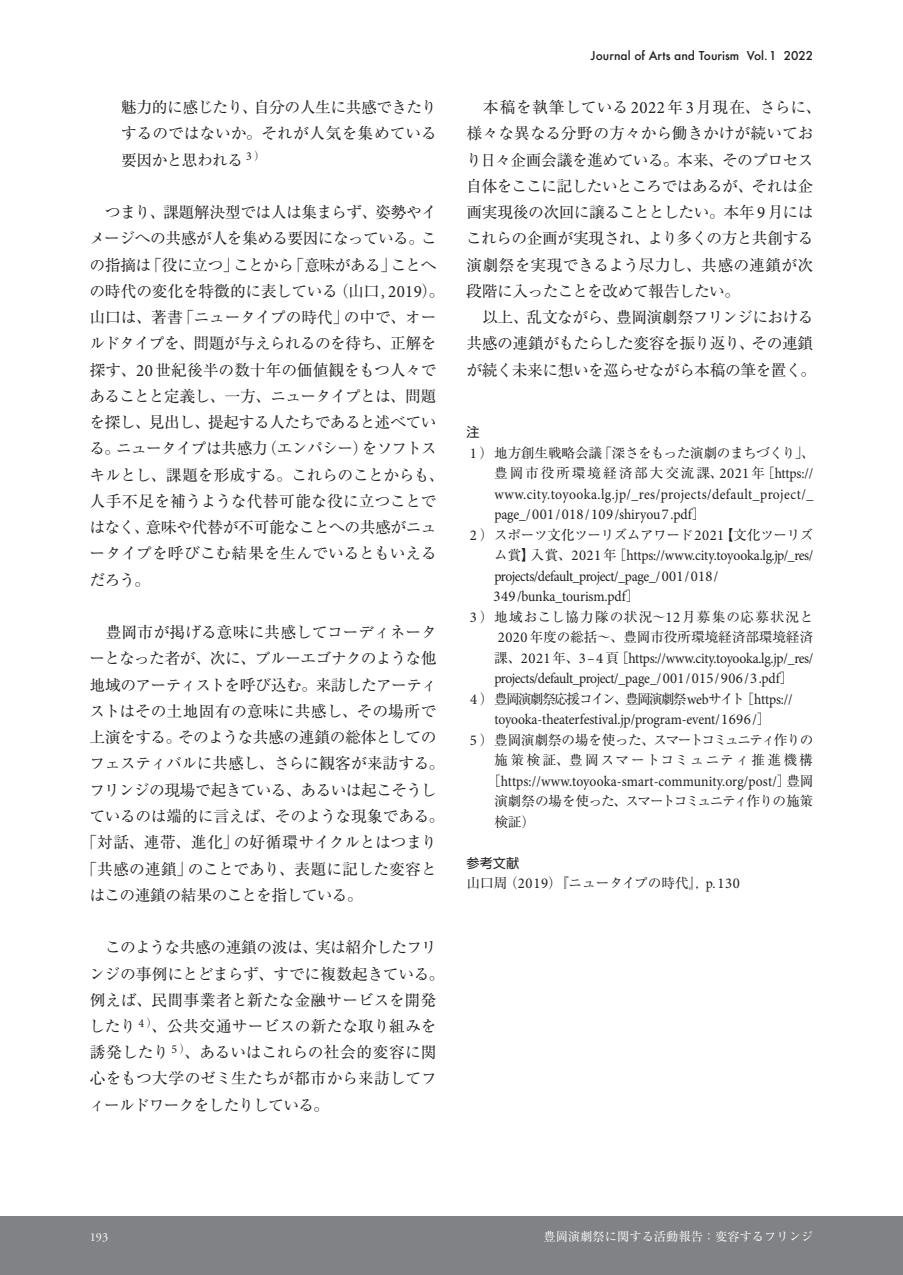
<style>
.page{position:relative;width:903px;height:1275px;background:#fff}
.page>*{position:absolute;margin:0;border:0;box-sizing:border-box;transform-origin:0 0}
.t1{font:15.75px/26.2px "Ryumin Pr 6 N";letter-spacing:-.025em;color:#231f20}
.t2{font:15.75px "Ryumin Pr 6 N";letter-spacing:-.045em;color:#231f20}
.t3{font:15.75px "Ryumin Pr 6 N";letter-spacing:-.005em;color:#231f20}
.t4{font:15.75px "Ryumin Pr 6 N";color:#231f20}
.t5{font:15.75px "Ryumin Pr 6 N";letter-spacing:.005em;color:#231f20}
.t6{font:14.7px/20.5px "Minion Pro";letter-spacing:-.01em;color:#231f20;scale:.93 1}
.t7{font:14.7px/20.5px "Minion Pro";letter-spacing:.025em;color:#231f20;scale:.93 1}
.t8{font:14.7px "Minion Pro";letter-spacing:-.035em;color:#231f20;scale:.93 1}
.t9{font:13.65px/20.5px "Ryumin Pr 6 N";letter-spacing:-.015em;color:#231f20;text-align:right}
.t10{font:13.65px "Ryumin Pr 6 N";letter-spacing:-.12em;color:#231f20}
.t11{font:13.65px/20.5px "Ryumin Pr 6 N";letter-spacing:-.05em;color:#231f20}
.t12{font:13.12px "Shin Go Pr 6 N";color:#231f20}
.t13{font:12.25px "Ryumin Pr 6 N";color:#fff}
.t14{font:12.25px "Adobe Garamond Pro";color:#fff}
.t15{font:500 11.9px "Futura";color:#231f20}
.s1{font-family:"Minion Pro";font-size:16.97px}
.s2{font-family:"Minion Pro";font-size:17.32px}
.s3{font-family:"Minion Pro";font-size:15.05px}
.s4{font-family:"Minion Pro";font-size:14.7px}
.s5{font-size:15.05px}
.s6{font-family:"Ryumin Pr 6 N";font-size:13.65px}
</style>
<div class="page">
<div style="left:0;top:1216px;width:903px;height:59px;background:#808285"></div>
<p class="t1" style="left:121px;top:93px;width:317px;text-align:justify">魅力的に感じたり、自分の人生に共感できたりするのではないか。それが人気を集めている要因かと思われる <sup>3</sup> <sup>）</sup></p>
<p class="t1" style="left:89px;top:198px;width:357px">　つまり、課題解決型では人は集まらず、姿勢やイメージへの共感が人を集める要因になっている。この指摘は「役に立つ」ことから「意味がある」ことへの時代の変化を特徴的に表している（山口<span class="s1">,</span> <span class="s2">2019</span>）。山口は、著書「ニュータイプの時代」の中で、オールドタイプを、問題が与えられるのを待ち、正解を探す、<span class="s2">20</span> 世紀後半の数十年の価値観をもつ人々であることと定義し、一方、ニュータイプとは、問題を探し、見出し、提起する人たちであると述べている。ニュータイプは共感力（エンパシー）をソフトスキルとし、課題を形成する。これらのことからも、人手不足を補うような代替可能な役に立つことではなく、意味や代替が不可能なことへの共感がニュータイプを呼びこむ結果を生んでいるともいえるだろう。</p>
<p class="t4" style="left:90px;top:620px;width:348px">　豊岡市が掲げる意味に共感してコーディネータ</p>
<p class="t2" style="left:90px;top:646px;width:348px">ーとなった者が、次に、ブルーエゴナクのような他</p>
<p class="t1" style="left:90px;top:671px;width:349px">地域のアーティストを呼び込む。来訪したアーティ</p>
<p class="t5" style="left:90px;top:699px;width:348px">ストはその土地固有の意味に共感し、その場所で</p>
<p class="t1" style="left:90px;top:723px;width:348px">上演をする。そのような共感の連鎖の総体としての</p>
<p class="t1" style="left:89px;top:750px;width:357px">フェスティバルに共感し、さらに観客が来訪する。</p>
<p class="t2" style="left:89px;top:777px;width:349px">フリンジの現場で起きている、あるいは起こそうし</p>
<p class="t1" style="left:90px;top:802px;width:356px">ているのは端的に言えば、そのような現象である。</p>
<p class="t3" style="left:82px;top:830px;width:357px">「対話、連帯、進化」の好循環サイクルとはつまり</p>
<p class="t3" style="left:82px;top:856px;width:357px">「共感の連鎖」のことであり、表題に記した変容と</p>
<p class="t1" style="left:89px;top:881px;width:275px">はこの連鎖の結果のことを指している。</p>
<p class="t1" style="left:89px;top:933px;width:357px">　このような共感の連鎖の波は、実は紹介したフリンジの事例にとどまらず、すでに複数起きている。例えば、民間事業者と新たな金融サービスを開発したり <sup>4</sup> <sup>）</sup>、公共交通サービスの新たな取り組みを誘発したり <sup>5</sup> <sup>）</sup>、あるいはこれらの社会的変容に関心をもつ大学のゼミ生たちが都市から来訪してフィールドワークをしたりしている。</p>
<p class="t15" style="left:591px;top:48px;width:224px">Journal of Arts and Tourism Vol. 1 2022</p>
<p class="t1" style="left:466px;top:93px;width:357px">　本稿を執筆している<span class="s2">2022</span>年<span class="s2">3</span>月現在、さらに、様々な異なる分野の方々から働きかけが続いており日々企画会議を進めている。本来、そのプロセス自体をここに記したいところではあるが、それは企画実現後の次回に譲ることとしたい。本年 <span class="s2">9</span> 月にはこれらの企画が実現され、より多くの方と共創する演劇祭を実現できるよう尽力し、共感の連鎖が次段階に入ったことを改めて報告したい。<br>　以上、乱文ながら、豊岡演劇祭フリンジにおける共感の連鎖がもたらした変容を振り返り、その連鎖が続く未来に想いを巡らせながら本稿の筆を置く。</p>
<p class="t12" style="left:467px;top:421px;width:15px">注</p>
<p class="t9" style="left:470px;top:442px;width:347px"><span class="s3">1</span> ）地方創生戦略会議「深さをもった演劇のまちづくり」、豊岡市役所環境経済部大交流課、<span class="s3">2021</span>年［<span class="s4">https://</span></p>
<p class="t7" style="left:494px;top:484px;width:344px">www.city.toyooka.lg.jp/_res/projects/default_project/_ page_/<span class="s5">001</span>/<span class="s5">018</span>/<span class="s5">109</span>/shiryou<span class="s5">7</span>.pdf<span class="s6">］</span></p>
<p class="t9" style="left:470px;top:524px;width:345px"><span class="s3">2</span> ）スポーツ文化ツーリズムアワード<span class="s3">2021</span>【文化ツーリズ</p>
<p class="t6" style="left:494px;top:545px;width:345px"><span class="s6">ム賞】入賞、</span><span class="s5">2021</span> <span class="s6">年［</span>https://www.city.toyooka.lg.jp/_res/</p>
<p class="t8" style="left:494px;top:566px;width:242px">projects/default_project/_page_/<span class="s5">001</span>/<span class="s5">018</span>/</p>
<p class="t6" style="left:467px;top:586px;width:187px"><span class="s6">　　</span><span class="s5">349</span>/bunka_tourism.pdf<span class="s6">］</span></p>
<p class="t9" style="left:470px;top:606px;width:345px"><span class="s3">3</span> ）地域おこし協力隊の状況～<span class="s3">12</span>月募集の応募状況と<br><span class="s3">2020</span> 年度の総括～、豊岡市役所環境経済部環境経済</p>
<p class="t6" style="left:494px;top:648px;width:344px"><span class="s6">課、</span><span class="s5">2021</span> <span class="s6">年、</span><span class="s5">3</span>–<span class="s5">4</span> <span class="s6">頁［</span>https://www.city.toyooka.lg.jp/_res/ projects/default_project/_page_/<span class="s5">001</span>/<span class="s5">015</span>/<span class="s5">906</span>/<span class="s5">3</span>.pdf<span class="s6">］</span></p>
<p class="t10" style="left:470px;top:688px;width:324px"><span class="s3">4</span> ）豊岡演劇祭応援コイン、豊岡演劇祭<span class="s4">web</span>サイト［<span class="s4">https://</span></p>
<p class="t6" style="left:494px;top:709px;width:298px">toyooka-theaterfestival.jp/program-event/<span class="s5">1696</span>/<span class="s6">］</span></p>
<p class="t9" style="left:470px;top:729px;width:345px"><span class="s3">5</span> ）豊岡演劇祭の場を使った、スマートコミュニティ作りの施策検証、豊岡スマートコミュニティ推進機構</p>
<p class="t6" style="left:487px;top:771px;width:352px"><span class="s6">［</span>https://www.toyooka-smart-community.org/post/<span class="s6">］豊岡</span></p>
<p class="t11" style="left:494px;top:790px;width:320px">演劇祭の場を使った、スマートコミュニティ作りの施策検証）</p>
<p class="t12" style="left:467px;top:852px;width:54px">参考文献</p>
<p class="t9" style="left:467px;top:872px;width:275px">山口周（<span class="s3">2019</span>）『ニュータイプの時代』，<span class="s4">p.</span><span class="s3">130</span></p>
<p class="t14" style="left:90px;top:1229px;width:20px">193</p>
<p class="t13" style="left:544px;top:1227px;width:271px">豊岡演劇祭に関する活動報告：変容するフリンジ</p>
</div>
